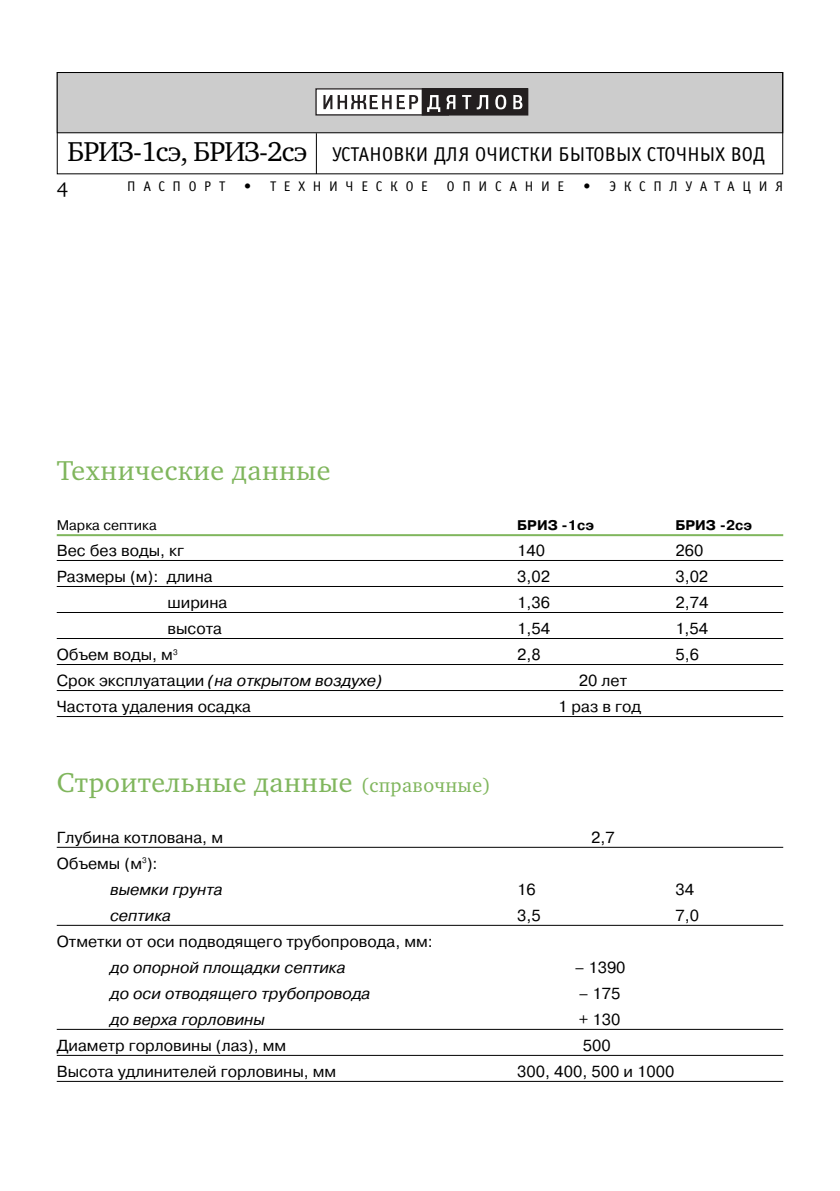
<style>
.page{position:relative;width:840px;height:1191px;background:#fff}
.page>*{position:absolute;margin:0;border:0;box-sizing:border-box;transform-origin:0 0}
.t1{font:28px "Charter C";letter-spacing:.015em;color:#80b65d}
.t2{font:28px "Charter C";letter-spacing:-.035em;color:#000}
.t3{font:20px "Officina Sans C";letter-spacing:.01em;color:#000}
.t4{font:20px "Charter C";color:#000}
.t5{font:16px "Pragmatica C";color:#000}
.t6{font:italic 16px/26px "Pragmatica C";color:#000}
.t7{font:14px "Officina Sans C";letter-spacing:.55em;color:#000}
.t8{font:700 14px "Pragmatica C";color:#000}
.t9{font:14px "Pragmatica C";color:#000}
.s1{font-style:normal}
.s2{font-size:20px}
</style>
<div class="page">
<div style="left:58px;top:73px;width:723px;height:59px;background:#ccc"></div>
<div style="left:316px;top:89px;width:132px;height:26px;background:#fff"></div>
<div style="left:315px;top:88px;width:134px;height:27px;border:1px solid #231f20"></div>
<div style="left:422px;top:89px;width:105px;height:26px;background:#231f20"></div>
<div style="left:421px;top:88px;width:107px;height:27px;border:1px solid #231f20"></div>
<svg style="left:323px;top:95px;width:95px;height:14px"></svg>
<svg style="left:427px;top:95px;width:13px;height:17px"></svg>
<svg style="left:446px;top:95px;width:9px;height:14px"></svg>
<svg style="left:462px;top:95px;width:26px;height:14px"></svg>
<svg style="left:495px;top:95px;width:11px;height:14px"></svg>
<svg style="left:513px;top:95px;width:9px;height:14px"></svg>
<div style="left:57px;top:72px;width:725px;height:61px;border:1px solid #000"></div>
<hr style="left:316px;top:133px;width:1px;height:41px;background:#000">
<hr style="left:57px;top:534px;width:725px;height:2px;background:#80b65d">
<hr style="left:57px;top:560px;width:725px;height:1px;background:#000">
<hr style="left:57px;top:586px;width:725px;height:1px;background:#000">
<hr style="left:57px;top:612px;width:725px;height:1px;background:#000">
<hr style="left:57px;top:638px;width:725px;height:1px;background:#000">
<hr style="left:57px;top:664px;width:725px;height:1px;background:#000">
<hr style="left:57px;top:690px;width:725px;height:1px;background:#000">
<hr style="left:57px;top:716px;width:725px;height:1px;background:#000">
<hr style="left:57px;top:847px;width:725px;height:1px;background:#000">
<hr style="left:57px;top:925px;width:725px;height:1px;background:#000">
<hr style="left:57px;top:1029px;width:725px;height:1px;background:#000">
<hr style="left:57px;top:1055px;width:725px;height:1px;background:#000">
<hr style="left:57px;top:1081px;width:725px;height:1px;background:#000">
<h1 class="t2" style="left:68px;top:141px;width:241px">БРИЗ-1сэ, БРИЗ-2сэ</h1>
<p class="t3" style="left:332px;top:143px;width:434px">УСТАНОВКИ ДЛЯ ОЧИСТКИ БЫТОВЫХ СТОЧНЫХ ВОД</p>
<p class="t4" style="left:57px;top:181px;width:13px">4</p>
<p class="t7" style="left:127px;top:178px;width:99px">ПАСПОРТ</p>
<p class="t7" style="left:244px;top:178px;width:185px">• ТЕХНИЧЕСКОЕ</p>
<p class="t7" style="left:446px;top:178px;width:119px">ОПИСАНИЕ</p>
<p class="t7" style="left:583px;top:178px;width:201px">• ЭКСПЛУАТАЦИЯ</p>
<h1 class="t1" style="left:57px;top:460px;width:275px">Технические данные</h1>
<p class="t9" style="left:57px;top:517px;width:101px">Марка септика</p>
<p class="t8" style="left:517px;top:517px;width:78px">БРИЗ -1сэ</p>
<p class="t8" style="left:675px;top:517px;width:78px">БРИЗ -2сэ</p>
<p class="t5" style="left:57px;top:541px;width:129px">Вес без воды, кг</p>
<p class="t5" style="left:517px;top:541px;width:29px">140</p>
<p class="t5" style="left:675px;top:541px;width:29px">260</p>
<p class="t5" style="left:57px;top:567px;width:157px">Размеры (м): длина</p>
<p class="t5" style="left:517px;top:567px;width:34px">3,02</p>
<p class="t5" style="left:675px;top:567px;width:34px">3,02</p>
<p class="t5" style="left:167px;top:593px;width:61px">ширина</p>
<p class="t5" style="left:517px;top:593px;width:34px">1,36</p>
<p class="t5" style="left:675px;top:593px;width:34px">2,74</p>
<p class="t5" style="left:167px;top:619px;width:56px">высота</p>
<p class="t5" style="left:517px;top:619px;width:34px">1,54</p>
<p class="t5" style="left:675px;top:619px;width:34px">1,54</p>
<p class="t5" style="left:57px;top:645px;width:122px">Объем воды, м<sup>3</sup></p>
<p class="t5" style="left:517px;top:645px;width:25px">2,8</p>
<p class="t5" style="left:675px;top:645px;width:25px">5,6</p>
<p class="t6" style="left:57px;top:667px;width:327px"><span class="s1">Срок эксплуатации</span> (на открытом воздухе)</p>
<p class="t5" style="left:578px;top:671px;width:50px">20 лет</p>
<p class="t5" style="left:57px;top:697px;width:196px">Частота удаления осадка</p>
<p class="t5" style="left:558px;top:697px;width:84px">1 раз в год</p>
<h1 class="t1" style="left:57px;top:772px;width:435px">Строительные данные <span class="s2">(справочные)</span></h1>
<p class="t5" style="left:57px;top:828px;width:168px">Глубина котлована, м</p>
<p class="t5" style="left:590px;top:828px;width:25px">2,7</p>
<p class="t6" style="left:110px;top:850px;width:114px;text-indent:-53px"><span class="s1">Объемы (м</span><sup>3</sup><span class="s1">):<br></span>выемки грунта</p>
<p class="t5" style="left:517px;top:880px;width:20px">16</p>
<p class="t5" style="left:675px;top:880px;width:20px">34</p>
<p class="t6" style="left:110px;top:902px;width:63px">септика</p>
<p class="t5" style="left:517px;top:906px;width:25px">3,5</p>
<p class="t5" style="left:675px;top:906px;width:25px">7,0</p>
<p class="t5" style="left:57px;top:932px;width:377px">Отметки от оси подводящего трубопровода, мм:</p>
<p class="t6" style="left:110px;top:954px;width:237px">до опорной площадки септика</p>
<p class="t5" style="left:574px;top:958px;width:52px">– 1390</p>
<p class="t6" style="left:110px;top:980px;width:262px">до оси отводящего трубопровода</p>
<p class="t5" style="left:578px;top:984px;width:43px">– 175</p>
<p class="t6" style="left:110px;top:1006px;width:156px">до верха горловины</p>
<p class="t5" style="left:578px;top:1010px;width:43px">+ 130</p>
<p class="t5" style="left:57px;top:1036px;width:231px">Диаметр горловины (лаз), мм</p>
<p class="t5" style="left:582px;top:1036px;width:29px">500</p>
<p class="t5" style="left:57px;top:1062px;width:281px">Высота удлинителей горловины, мм</p>
<p class="t5" style="left:517px;top:1062px;width:158px">300, 400, 500 и 1000</p>
</div>
